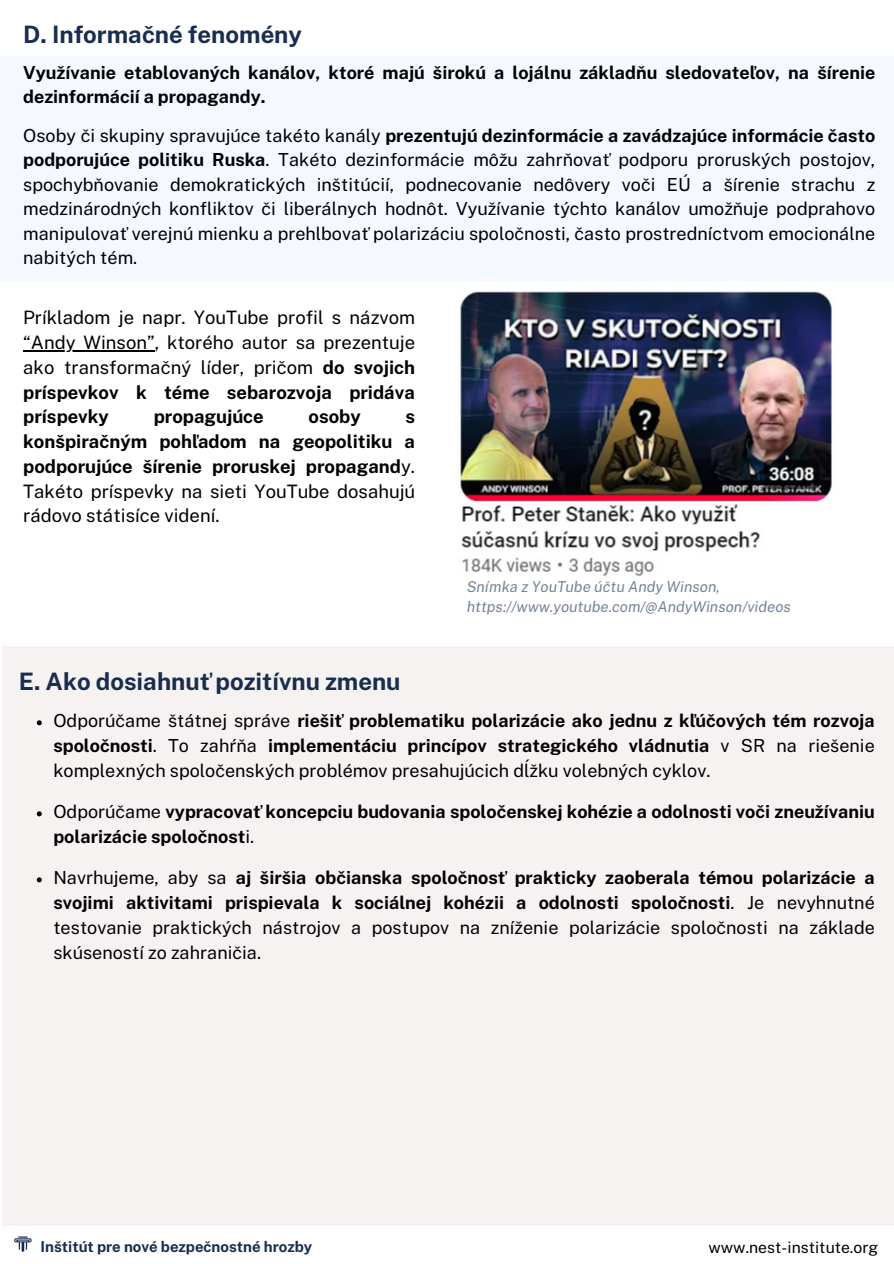
<style>
.page{position:relative;width:894px;height:1264px;background:#fff}
.page>*{position:absolute;margin:0;border:0;box-sizing:border-box;transform-origin:0 0}
.t1{font:700 24px "Public Sans";color:#192d4e}
.t2{font:18.45px/24.8px "Public Sans";color:#000;text-align:justify}
.t3{font:700 18.45px/24.8px "Public Sans";color:#000;text-align:justify}
.t4{font:18px/24.5px "Public Sans";color:#000;text-align:justify}
.t5{font:700 18px/24.5px "Public Sans";color:#000}
.t6{font:15.75px "Public Sans";color:#000}
.t7{font:italic 15px/20.2px "Public Sans";color:#758399}
.t8{font:700 15px "Public Sans";color:#192d4e}
.s1{font-weight:700}
.s2{font-weight:400}
</style>
<div class="page">
<img style="left:14px;top:1236px;width:18px;height:16px">
<div style="left:0;top:56px;width:893px;height:224px;background:#f5f8ff"></div>
<div style="left:2px;top:646px;width:891px;height:579px;background:#f6f2f2"></div>
<img style="left:460px;top:291px;width:372px;height:286px">
<svg style="left:37px;top:720px;width:5px;height:5px"></svg>
<svg style="left:37px;top:811px;width:5px;height:5px"></svg>
<svg style="left:37px;top:877px;width:5px;height:5px"></svg>
<hr style="left:23px;top:350px;width:132px;height:1px;background:#000">
<p class="t1" style="left:23px;top:20px;width:280px">D. Informačné fenomény</p>
<p class="t5" style="left:23px;top:60px;width:853px">Využívanie etablovaných kanálov, ktoré majú širokú a lojálnu základňu sledovateľov, na šírenie dezinformácií a propagandy.</p>
<p class="t4" style="left:23px;top:123px;width:853px">Osoby či skupiny spravujúce takéto kanály <span class="s1">prezentujú dezinformácie a zavádzajúce informácie často podporujúce politiku Ruska</span>. Takéto dezinformácie môžu zahrňovať podporu proruských postojov, spochybňovanie demokratických inštitúcií, podnecovanie nedôvery voči EÚ a šírenie strachu z medzinárodných konfliktov či liberálnych hodnôt. Využívanie týchto kanálov umožňuje podprahovo manipulovať verejnú mienku a prehlbovať polarizáciu spoločnosti, často prostredníctvom emocionálne nabitých tém.</p>
<p class="t2" style="left:23px;top:305px;width:393px">Príkladom je napr. YouTube profil s názvom</p>
<h4 class="t2" style="left:23px;top:330px;width:393px">“Andy Winson”, ktorého autor sa prezentuje ako transformačný líder, pričom <span class="s1">do svojich príspevkov k téme sebarozvoja pridáva príspevky</span></h4>
<h4 class="t3" style="left:154px;top:404px;width:111px">propagujúce</h4>
<h4 class="t3" style="left:308px;top:404px;width:54px">osoby</h4>
<h4 class="t3" style="left:23px;top:404px;width:393px;text-indent:382px">s konšpiračným pohľadom na geopolitiku a podporujúce šírenie proruskej propagand<span class="s2">y.<br>Takéto príspevky na sieti YouTube dosahujú rádovo státisíce videní.</span></h4>
<p class="t7" style="left:466px;top:576px;width:325px">Snímka z YouTube účtu Andy Winson, https://www.youtube.com/@AndyWinson/videos</p>
<h1 class="t1" style="left:19px;top:667px;width:383px">E. Ako dosiahnuť pozitívnu zmenu</h1>
<p class="t4" style="left:53px;top:708px;width:822px;line-height:25px">Odporúčame štátnej správe <span class="s1">riešiť problematiku polarizácie ako jednu z kľúčových tém rozvoja spoločnosti</span>. To zahŕňa <span class="s1">implementáciu princípov strategického vládnutia</span> v SR na riešenie komplexných spoločenských problémov presahujúcich dĺžku volebných cyklov.</p>
<p class="t5" style="left:53px;top:799px;width:822px;line-height:25px"><span class="s2">Odporúčame</span> vypracovať koncepciu budovania spoločenskej kohézie a odolnosti voči zneužívaniu polarizácie spoločnost<span class="s2">i.</span></p>
<p class="t4" style="left:53px;top:865px;width:822px;line-height:25px">Navrhujeme, aby sa <span class="s1">aj širšia občianska spoločnosť prakticky zaoberala témou polarizácie a svojimi aktivitami prispievala k sociálnej kohézii a odolnosti spoločnosti</span>. Je nevyhnutné testovanie praktických nástrojov a postupov na zníženie polarizácie spoločnosti na základe skúseností zo zahraničia.</p>
<h3 class="t8" style="left:41px;top:1237px;width:273px">Inštitút pre nové bezpečnostné hrozby</h3>
<h3 class="t6" style="left:708px;top:1237px;width:171px">www.nest-institute.org</h3>
</div>
